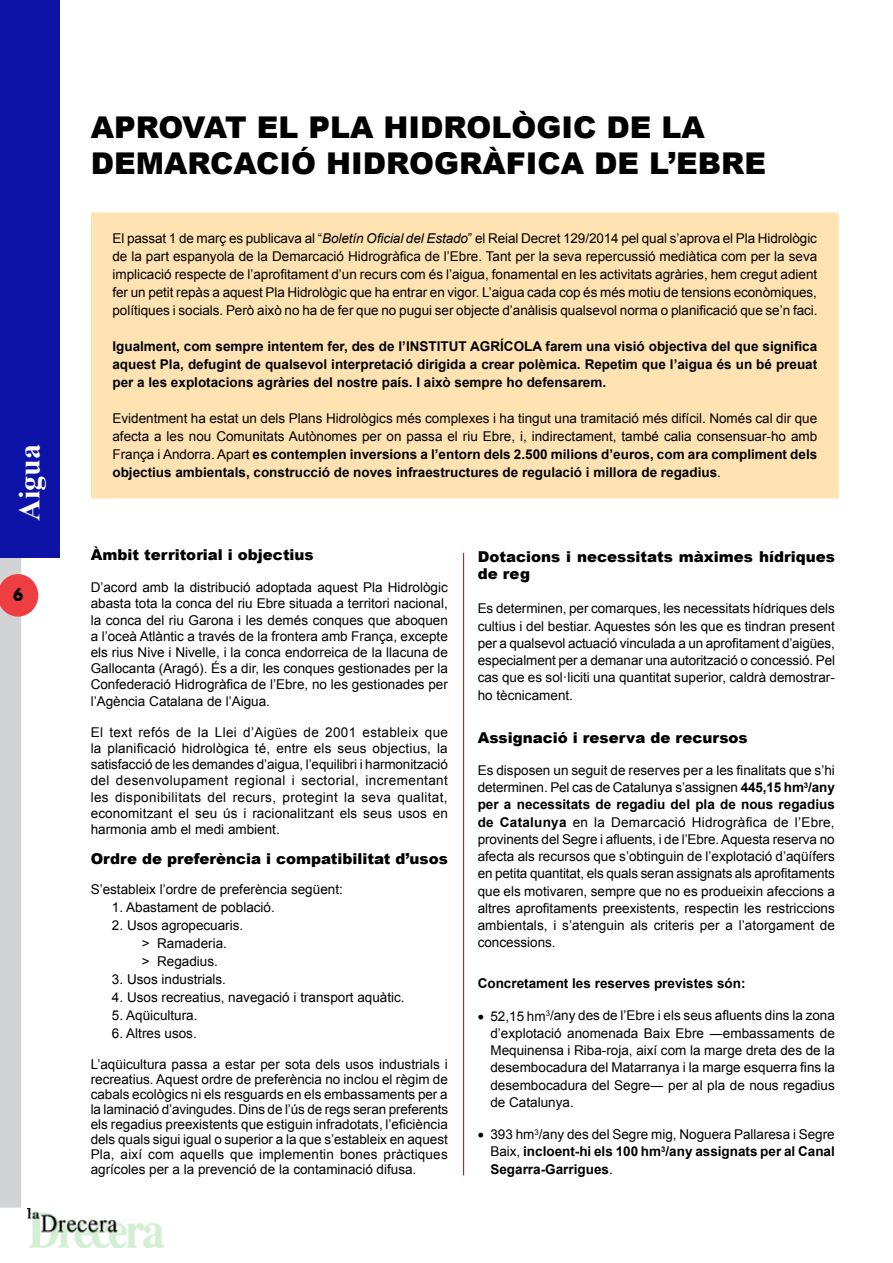
<style>
.page{position:relative;width:893px;height:1263px;background:#fff}
.page>*{position:absolute;margin:0;border:0;box-sizing:border-box;transform-origin:0 0}
.t1{font:900 30px/36px "Arial";color:#000}
.t2{font:700 30px "Times New Roman";color:#fff}
.t3{font:18px "VAG Rounded BT";color:#000}
.t4{font:900 15px/17.2px "Arial";color:#000}
.t5{font:13.5px/17.2px "Arial";color:#000;text-align:justify}
.t6{font:700 13.5px/17.2px "Arial";color:#000;text-align:justify}
.s1{font-style:italic}
.s2{font-weight:700}
.s3{font-weight:400}
</style>
<div class="page">
<svg style="left:0;top:557px;width:38px;height:651px"></svg>
<img style="left:27px;top:1209px;width:136px;height:38px">
<div style="left:0;top:0;width:60px;height:557px;background:#0d13a7"></div>
<div style="left:91px;top:213px;width:748px;height:285px;background:#ffe2b2"></div>
<hr style="left:463px;top:553px;width:1px;height:622px;background:#971402">
<h1 class="t2" style="left:9px;top:521px;width:78px;rotate:-90deg">Aigua</h1>
<h2 class="t3" style="left:13px;top:583px;width:12px">6</h2>
<h1 class="t1" style="left:91px;top:108px;width:677px">APROVAT EL PLA HIDROLÒGIC DE LA<br>DEMARCACIÓ HIDROGRÀFICA DE L’EBRE</h1>
<p class="t5" style="left:112px;top:230px;width:707px;line-height:18px">El passat 1 de març es publicava al “<span class="s1">Boletín Oficial del Estado</span>” el Reial Decret 129/2014 pel qual s’aprova el Pla Hidrològic de la part espanyola de la Demarcació Hidrogràfica de l’Ebre. Tant per la seva repercussió mediàtica com per la seva implicació respecte de l’aprofitament d’un recurs com és l’aigua, fonamental en les activitats agràries, hem cregut adient fer un petit repàs a aquest Pla Hidrològic que ha entrar en vigor. L’aigua cada cop és més motiu de tensions econòmiques, polítiques i socials. Però això no ha de fer que no pugui ser objecte d’anàlisis qualsevol norma o planificació que se’n faci.</p>
<p class="t6" style="left:112px;top:338px;width:706px;line-height:18px">Igualment, com sempre intentem fer, des de l’INSTITUT AGRÍCOLA farem una visió objectiva del que significa aquest Pla, defugint de qualsevol interpretació dirigida a crear polèmica. Repetim que l’aigua és un bé preuat per a les explotacions agràries del nostre país. I això sempre ho defensarem.</p>
<p class="t5" style="left:112px;top:410px;width:706px;line-height:18px">Evidentment ha estat un dels Plans Hidrològics més complexes i ha tingut una tramitació més difícil. Només cal dir que afecta a les nou Comunitats Autònomes per on passa el riu Ebre, i, indirectament, també calia consensuar-ho amb França i Andorra. Apart <span class="s2">es contemplen inversions a l’entorn dels 2.500 milions d’euros, com ara compliment dels objectius ambientals, construcció de noves infraestructures de regulació i millora de regadius</span>.</p>
<p class="t4" style="left:91px;top:545px;width:225px">Àmbit territorial i objectius</p>
<p class="t5" style="left:91px;top:579px;width:359px;line-height:16.2px">D’acord amb la distribució adoptada aquest Pla Hidrològic abasta tota la conca del riu Ebre situada a territori nacional, la conca del riu Garona i les demés conques que aboquen a l’oceà Atlàntic a través de la frontera amb França, excepte els rius Nive i Nivelle, i la conca endorreica de la llacuna de Gallocanta (Aragó). És a dir, les conques gestionades per la Confederació Hidrogràfica de l’Ebre, no les gestionades per l’Agència Catalana de l’Aigua.</p>
<p class="t5" style="left:91px;top:724px;width:359px;line-height:16.2px">El text refós de la Llei d’Aigües de 2001 estableix que la planificació hidrològica té, entre els seus objectius, la satisfacció de les demandes d’aigua, l’equilibri i harmonització del desenvolupament regional i sectorial, incrementant les disponibilitats del recurs, protegint la seva qualitat, economitzant el seu ús i racionalitzant els seus usos en harmonia amb el medi ambient.</p>
<p class="t4" style="left:91px;top:850px;width:359px">Ordre de preferència i compatibilitat d’usos</p>
<p class="t5" style="left:91px;top:881px;width:254px">S’estableix l’ordre de preferència següent:</p>
<p class="t5" style="left:112px;top:899px;width:164px">1. Abastament de població.</p>
<p class="t5" style="left:142px;top:917px;width:103px;line-height:18px;text-align:left;text-indent:-30px">2. Usos agropecuaris. &gt; Ramaderia.<br>&gt; Regadius.</p>
<p class="t5" style="left:112px;top:971px;width:116px">3. Usos industrials.</p>
<p class="t5" style="left:112px;top:989px;width:294px">4. Usos recreatius, navegació i transport aquàtic.</p>
<p class="t5" style="left:112px;top:1007px;width:87px">5. Aqüicultura.</p>
<p class="t5" style="left:112px;top:1025px;width:86px">6. Altres usos.</p>
<p class="t5" style="left:91px;top:1056px;width:359px;line-height:15.1px">L’aqüicultura passa a estar per sota dels usos industrials i recreatius. Aquest ordre de preferència no inclou el règim de cabals ecològics ni els resguards en els embassaments per a la laminació d’avingudes. Dins de l’ús de regs seran preferents els regadius preexistents que estiguin infradotats, l’eficiència dels quals sigui igual o superior a la que s’estableix en aquest Pla, així com aquells que implementin bones pràctiques agrícoles per a la prevenció de la contaminació difusa.</p>
<p class="t4" style="left:478px;top:547px;width:359px">Dotacions i necessitats màximes hídriques de reg</p>
<p class="t5" style="left:478px;top:600px;width:359px">Es determinen, per comarques, les necessitats hídriques dels cultius i del bestiar. Aquestes són les que es tindran present per a qualsevol actuació vinculada a un aprofitament d’aigües, especialment per a demanar una autorització o concessió. Pel cas que es sol·liciti una quantitat superior, caldrà demostrar&shy;ho tècnicament.</p>
<p class="t4" style="left:478px;top:728px;width:272px">Assignació i reserva de recursos</p>
<p class="t5" style="left:478px;top:762px;width:359px">Es disposen un seguit de reserves per a les finalitats que s’hi determinen. Pel cas de Catalunya s’assignen <span class="s2">445,15 hm</span><sup>3</sup><span class="s2">/any per a necessitats de regadiu del pla de nous regadius de Catalunya</span> en la Demarcació Hidrogràfica de l’Ebre, provinents del Segre i afluents, i de l’Ebre. Aquesta reserva no afecta als recursos que s’obtinguin de l’explotació d’aqüífers en petita quantitat, els quals seran assignats als aprofitaments que els motivaren, sempre que no es produeixin afeccions a altres aprofitaments preexistents, respectin les restriccions ambientals, i s’atenguin als criteris per a l’atorgament de concessions.</p>
<p class="t6" style="left:478px;top:975px;width:269px">Concretament les reserves previstes són:</p>
<p class="t5" style="left:490px;top:1007px;width:346px;text-indent:-13px">• 52,15 hm<sup>3</sup>/any des de l’Ebre i els seus afluents dins la zona d’explotació anomenada Baix Ebre ―embassaments de Mequinensa i Riba-roja, així com la marge dreta des de la desembocadura del Matarranya i la marge esquerra fins la desembocadura del Segre― per al pla de nous regadius de Catalunya.</p>
<p class="t6" style="left:490px;top:1126px;width:346px;text-indent:-13px">• <span class="s3">393 hm</span><sup>3</sup><span class="s3">/any des del Segre mig, Noguera Pallaresa i Segre Baix,</span> incloent-hi els 100 hm<sup>3</sup>/any assignats per al Canal Segarra-Garrigues<span class="s3">.</span></p>
</div>
